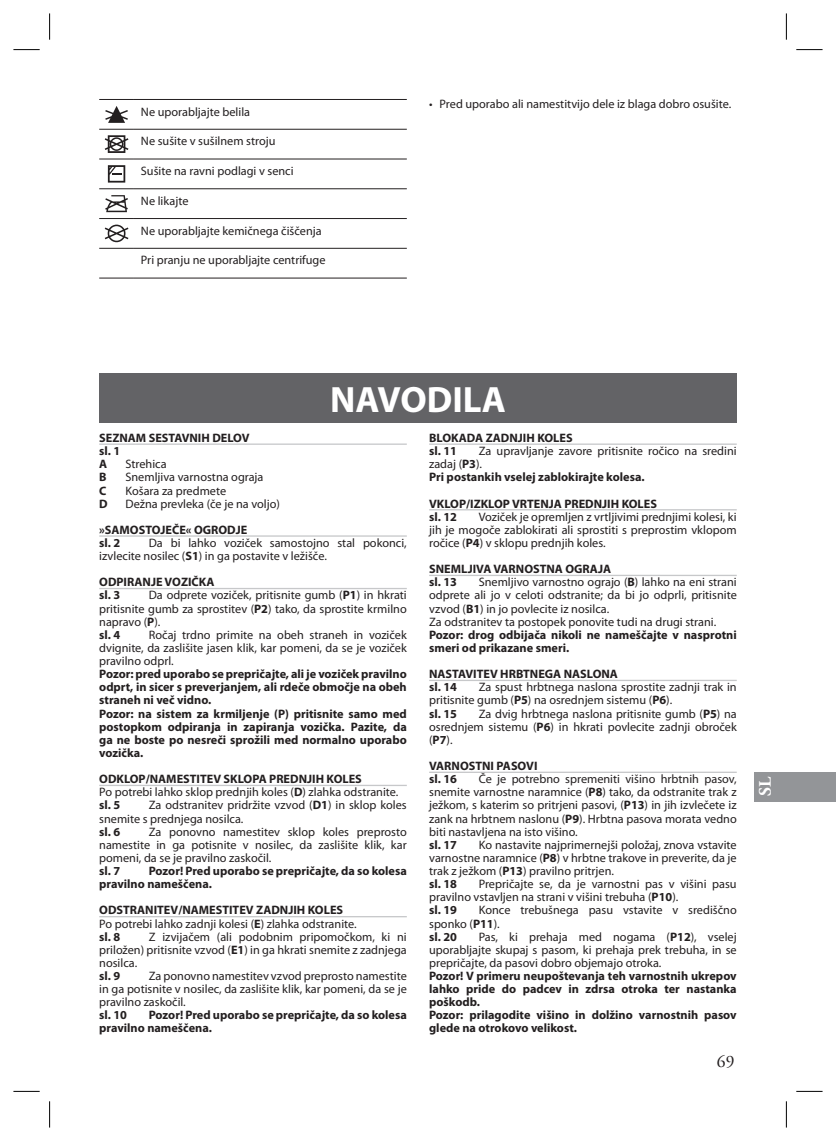
<style>
.page{position:relative;width:836px;height:1141px;background:#fff}
.page>*{position:absolute;margin:0;border:0;box-sizing:border-box;transform-origin:0 0}
.t1{font:700 36.75px "Myriad Pro";color:#fff}
.t2{font:17.5px "Adobe Garamond Pro";color:#231f20}
.t3{font:700 17.5px "Adobe Garamond Pro";color:#fff}
.t4{font:12.25px/13.1px "Myriad Pro";color:#231f20}
.t5{font:700 12.25px/13.1px "Myriad Pro";color:#231f20}
.s1{font-weight:700}
</style>
<div class="page">
<div style="left:755px;top:772px;width:81px;height:30px;background:#939598"></div>
<hr style="left:134px;top:99px;width:273px;height:1px;background:#231f20">
<hr style="left:134px;top:129px;width:273px;height:1px;background:#231f20">
<hr style="left:134px;top:159px;width:273px;height:1px;background:#231f20">
<hr style="left:134px;top:188px;width:273px;height:1px;background:#231f20">
<hr style="left:134px;top:218px;width:273px;height:1px;background:#231f20">
<hr style="left:134px;top:248px;width:273px;height:1px;background:#231f20">
<hr style="left:134px;top:278px;width:273px;height:1px;background:#231f20">
<hr style="left:99px;top:248px;width:35px;height:1px;background:#231f20">
<hr style="left:99px;top:278px;width:35px;height:1px;background:#231f20">
<hr style="left:99px;top:99px;width:35px;height:1px;background:#231f20">
<hr style="left:99px;top:129px;width:35px;height:1px;background:#231f20">
<hr style="left:99px;top:159px;width:35px;height:1px;background:#231f20">
<hr style="left:99px;top:188px;width:35px;height:1px;background:#231f20">
<hr style="left:99px;top:218px;width:35px;height:1px;background:#231f20">
<svg style="left:105px;top:106px;width:23px;height:17px"></svg>
<svg style="left:105px;top:135px;width:23px;height:18px"></svg>
<svg style="left:108px;top:165px;width:17px;height:18px"></svg>
<svg style="left:105px;top:195px;width:23px;height:17px"></svg>
<svg style="left:105px;top:225px;width:23px;height:17px"></svg>
<hr style="left:99px;top:443px;width:308px;height:2px;background:#c7c8ca">
<hr style="left:99px;top:535px;width:308px;height:2px;background:#c7c8ca">
<hr style="left:99px;top:588px;width:308px;height:1px;background:#c7c8ca">
<hr style="left:99px;top:785px;width:308px;height:1px;background:#c7c8ca">
<hr style="left:99px;top:916px;width:308px;height:1px;background:#c7c8ca">
<hr style="left:429px;top:443px;width:308px;height:2px;background:#c7c8ca">
<hr style="left:429px;top:509px;width:308px;height:1px;background:#c7c8ca">
<hr style="left:429px;top:575px;width:308px;height:1px;background:#c7c8ca">
<hr style="left:429px;top:680px;width:308px;height:1px;background:#c7c8ca">
<hr style="left:429px;top:772px;width:308px;height:1px;background:#c7c8ca">
<div style="left:99px;top:373px;width:638px;height:50px;background:#636366"></div>
<svg style="left:13px;top:49px;width:27px;height:1px"></svg>
<svg style="left:796px;top:49px;width:26px;height:1px"></svg>
<svg style="left:13px;top:1091px;width:27px;height:1px"></svg>
<svg style="left:796px;top:1091px;width:26px;height:1px"></svg>
<svg style="left:49px;top:13px;width:1px;height:27px"></svg>
<svg style="left:49px;top:1101px;width:1px;height:27px"></svg>
<svg style="left:786px;top:13px;width:1px;height:27px"></svg>
<svg style="left:786px;top:1101px;width:1px;height:27px"></svg>
<p class="t4" style="left:141px;top:105px;width:111px">Ne uporabljajte belila</p>
<p class="t4" style="left:141px;top:135px;width:136px">Ne sušite v sušilnem stroju</p>
<p class="t4" style="left:141px;top:164px;width:154px">Sušite na ravni podlagi v senci</p>
<p class="t4" style="left:141px;top:194px;width:49px">Ne likajte</p>
<p class="t4" style="left:141px;top:224px;width:182px">Ne uporabljajte kemičnega čiščenja</p>
<p class="t4" style="left:141px;top:254px;width:186px">Pri pranju ne uporabljajte centrifuge</p>
<p class="t4" style="left:429px;top:98px;width:304px">• Pred uporabo ali namestitvijo dele iz blaga dobro osušite.</p>
<h1 class="t1" style="left:330px;top:376px;width:177px">NAVODILA</h1>
<p class="t5" style="left:99px;top:431px;width:152px">SEZNAM SESTAVNIH DELOV sl. 1<br>A</p>
<p class="t4" style="left:125px;top:457px;width:43px">Strehica</p>
<p class="t5" style="left:99px;top:470px;width:9px">B</p>
<p class="t4" style="left:125px;top:470px;width:140px">Snemljiva varnostna ograja</p>
<p class="t5" style="left:99px;top:483px;width:9px">C</p>
<p class="t4" style="left:125px;top:484px;width:102px">Košara za predmete</p>
<p class="t5" style="left:99px;top:497px;width:10px">D</p>
<p class="t4" style="left:125px;top:497px;width:156px">Dežna prevleka (če je na voljo)</p>
<p class="t5" style="left:99px;top:523px;width:150px">»SAMOSTOJEČE« OGRODJE sl. 2</p>
<p class="t4" style="left:99px;top:536px;width:309px;text-indent:50px">Da bi lahko voziček samostojno stal pokonci, izvlecite nosilec (<span class="s1">S1</span>) in ga postavite v ležišče.</p>
<p class="t5" style="left:99px;top:575px;width:117px">ODPIRANJE VOZIČKA sl. 3</p>
<p class="t4" style="left:99px;top:589px;width:309px;text-indent:50px">Da odprete voziček, pritisnite gumb (<span class="s1">P1</span>) in hkrati pritisnite gumb za sprostitev (<span class="s1">P2</span>) tako, da sprostite krmilno napravo (<span class="s1">P</span>).<br><span class="s1">sl. 4</span></p>
<p class="t4" style="left:99px;top:628px;width:309px;text-align:justify;text-indent:50px">Ročaj trdno primite na obeh straneh in voziček dvignite, da zaslišite jasen klik, kar pomeni, da se je voziček pravilno odprl.</p>
<p class="t5" style="left:99px;top:667px;width:309px">Pozor: pred uporabo se prepričajte, ali je voziček pravilno odprt, in sicer s preverjanjem, ali rdeče območje na obeh straneh ni več vidno.<br>Pozor: na sistem za krmiljenje (P) pritisnite samo med postopkom odpiranja in zapiranja vozička. Pazite, da ga ne boste po nesreči sprožili med normalno uporabo vozička.</p>
<p class="t4" style="left:99px;top:772px;width:301px"><span class="s1">ODKLOP/NAMESTITEV SKLOPA PREDNJIH KOLES<br></span>Po potrebi lahko sklop prednjih koles (<span class="s1">D</span>) zlahka odstranite. <span class="s1">sl. 5</span></p>
<p class="t4" style="left:99px;top:799px;width:309px;text-indent:50px">Za odstranitev pridržite vzvod (<span class="s1">D1</span>) in sklop koles snemite s prednjega nosilca.</p>
<p class="t5" style="left:99px;top:825px;width:23px">sl. 6</p>
<p class="t4" style="left:99px;top:825px;width:309px;text-align:justify;text-indent:50px">Za ponovno namestitev sklop koles preprosto namestite in ga potisnite v nosilec, da zaslišite klik, kar pomeni, da se je pravilno zaskočil.</p>
<p class="t5" style="left:99px;top:864px;width:23px">sl. 7</p>
<p class="t5" style="left:99px;top:864px;width:309px;text-indent:50px">Pozor! Pred uporabo se prepričajte, da so kolesa pravilno nameščena.</p>
<p class="t4" style="left:99px;top:903px;width:259px"><span class="s1">ODSTRANITEV/NAMESTITEV ZADNJIH KOLES<br></span>Po potrebi lahko zadnji kolesi (<span class="s1">E</span>) zlahka odstranite. <span class="s1">sl. 8</span></p>
<p class="t4" style="left:99px;top:930px;width:309px;text-align:justify;text-indent:50px">Z izvijačem (ali podobnim pripomočkom, ki ni priložen) pritisnite vzvod (<span class="s1">E1</span>) in ga hkrati snemite z zadnjega nosilca.</p>
<p class="t5" style="left:99px;top:969px;width:23px">sl. 9</p>
<p class="t4" style="left:99px;top:969px;width:309px;text-align:justify;text-indent:50px">Za ponovno namestitev vzvod preprosto namestite in ga potisnite v nosilec, da zaslišite klik, kar pomeni, da se je pravilno zaskočil.</p>
<p class="t5" style="left:99px;top:1008px;width:29px">sl. 10</p>
<p class="t5" style="left:99px;top:1008px;width:309px;text-indent:50px">Pozor! Pred uporabo se prepričajte, da so kolesa pravilno nameščena.</p>
<p class="t5" style="left:429px;top:431px;width:145px">BLOKADA ZADNJIH KOLES sl. 11</p>
<p class="t4" style="left:429px;top:444px;width:309px;text-indent:50px">Za upravljanje zavore pritisnite ročico na sredini zadaj (<span class="s1">P3</span>).<br><span class="s1">Pri postankih vselej zablokirajte kolesa.</span></p>
<p class="t5" style="left:429px;top:497px;width:229px">VKLOP/IZKLOP VRTENJA PREDNJIH KOLES sl. 12</p>
<p class="t4" style="left:429px;top:510px;width:309px;text-align:justify;text-indent:50px">Voziček je opremljen z vrtljivimi prednjimi kolesi, ki jih je mogoče zablokirati ali sprostiti s preprostim vklopom ročice (<span class="s1">P4</span>) v sklopu prednjih koles.</p>
<p class="t5" style="left:429px;top:562px;width:184px">SNEMLJIVA VARNOSTNA OGRAJA sl. 13</p>
<p class="t4" style="left:429px;top:575px;width:309px;text-indent:50px">Snemljivo varnostno ograjo (<span class="s1">B</span>) lahko na eni strani odprete ali jo v celoti odstranite; da bi jo odprli, pritisnite vzvod (<span class="s1">B1</span>) in jo povlecite iz nosilca.<br>Za odstranitev ta postopek ponovite tudi na drugi strani.</p>
<p class="t5" style="left:429px;top:628px;width:309px">Pozor: drog odbijača nikoli ne nameščajte v nasprotni smeri od prikazane smeri.</p>
<p class="t5" style="left:429px;top:667px;width:190px">NASTAVITEV HRBTNEGA NASLONA sl. 14</p>
<p class="t4" style="left:429px;top:680px;width:309px;text-indent:50px">Za spust hrbtnega naslona sprostite zadnji trak in pritisnite gumb (<span class="s1">P5</span>) na osrednjem sistemu (<span class="s1">P6</span>).<br><span class="s1">sl. 15</span></p>
<p class="t4" style="left:429px;top:707px;width:309px;text-align:justify;text-indent:50px">Za dvig hrbtnega naslona pritisnite gumb (<span class="s1">P5</span>) na osrednjem sistemu (<span class="s1">P6</span>) in hkrati povlecite zadnji obroček (<span class="s1">P7</span>).</p>
<p class="t5" style="left:429px;top:759px;width:110px">VARNOSTNI PASOVI sl. 16</p>
<p class="t4" style="left:429px;top:772px;width:309px;text-align:justify;text-indent:50px">Če je potrebno spremeniti višino hrbtnih pasov, snemite varnostne naramnice (<span class="s1">P8</span>) tako, da odstranite trak z ježkom, s katerim so pritrjeni pasovi, (<span class="s1">P13</span>) in jih izvlečete iz zank na hrbtnem naslonu (<span class="s1">P9</span>). Hrbtna pasova morata vedno biti nastavljena na isto višino.</p>
<p class="t5" style="left:429px;top:838px;width:29px">sl. 17</p>
<p class="t4" style="left:429px;top:838px;width:309px;text-indent:50px">Ko nastavite najprimernejši položaj, znova vstavite varnostne naramnice (<span class="s1">P8</span>) v hrbtne trakove in preverite, da je trak z ježkom (<span class="s1">P13</span>) pravilno pritrjen.<br><span class="s1">sl. 18</span></p>
<p class="t4" style="left:429px;top:877px;width:309px;text-indent:50px">Prepričajte se, da je varnostni pas v višini pasu pravilno vstavljen na strani v višini trebuha (<span class="s1">P10</span>).<br><span class="s1">sl. 19</span></p>
<p class="t4" style="left:429px;top:903px;width:309px;text-indent:50px">Konce trebušnega pasu vstavite v središčno sponko (<span class="s1">P11</span>).<br><span class="s1">sl. 20</span></p>
<p class="t4" style="left:429px;top:930px;width:309px;text-align:justify;text-indent:50px">Pas, ki prehaja med nogama (<span class="s1">P12</span>), vselej uporabljajte skupaj s pasom, ki prehaja prek trebuha, in se prepričajte, da pasovi dobro objemajo otroka.</p>
<p class="t5" style="left:429px;top:969px;width:309px">Pozor! V primeru neupoštevanja teh varnostnih ukrepov lahko pride do padcev in zdrsa otroka ter nastanka poškodb.<br>Pozor: prilagodite višino in dolžino varnostnih pasov glede na otrokovo velikost.</p>
<h2 class="t2" style="left:717px;top:1051px;width:19px">69</h2>
<h2 class="t3" style="left:755px;top:796px;width:21px;rotate:-90deg">SL</h2>
</div>
